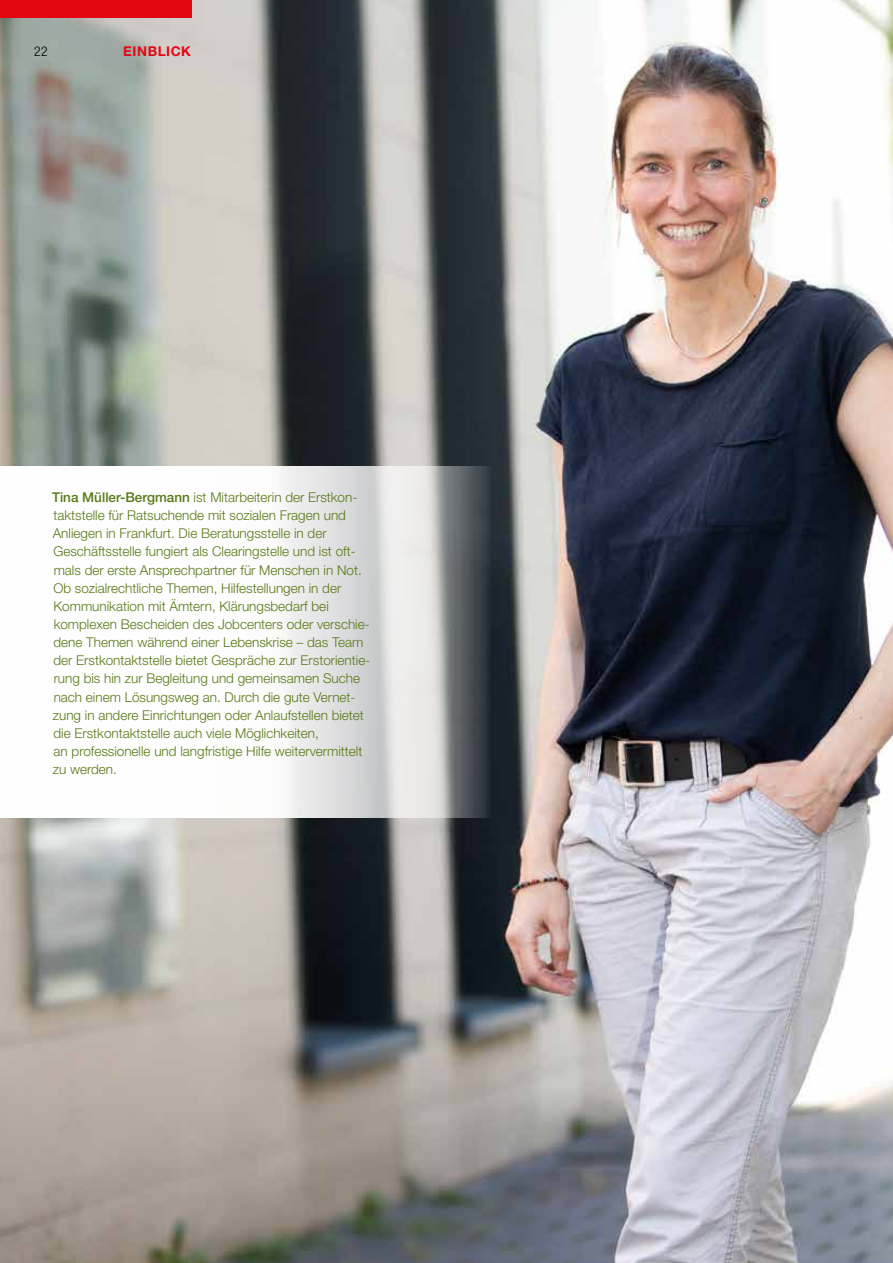
<style>
.page{position:relative;width:893px;height:1263px;background:#fff}
.page>*{position:absolute;margin:0;border:0;box-sizing:border-box;transform-origin:0 0}
.t1{font:300 13.5px/18.1px "Helvetica Neue LT Pro";color:#587916}
.t2{font:700 13.5px "Helvetica Neue LT Pro";letter-spacing:.04em;color:#e30613}
.t3{font:300 condensed 13.5px "Helvetica Neue LT Pro";color:#000}
.s1{font-weight:500}
</style>
<div class="page">
<img style="left:0;top:0;width:611px;height:1263px">
<svg style="left:0;top:466px;width:514px;height:351px"></svg>
<img style="left:611px;top:0;width:150px;height:1263px">
<svg style="left:761px;top:93px;width:74px;height:1170px"></svg>
<svg style="left:835px;top:0;width:58px;height:1263px"></svg>
<div style="left:0;top:0;width:191px;height:17px;background:#e30613"></div>
<p class="t3" style="left:34px;top:44px;width:15px">22</p>
<p class="t2" style="left:123px;top:43px;width:69px">EINBLICK</p>
<p class="t1" style="left:52px;top:488px;width:320px"><span class="s1">Tina Müller-Bergmann</span> ist Mitarbeiterin der Erstkon&shy;taktstelle für Ratsuchende mit sozialen Fragen und Anliegen in Frankfurt. Die Beratungsstelle in der Geschäftsstelle fungiert als Clearingstelle und ist oft&shy;mals der erste Ansprechpartner für Menschen in Not.<br>Ob sozialrechtliche Themen, Hilfestellungen in der Kommunikation mit Ämtern, Klärungsbedarf bei komplexen Bescheiden des Jobcenters oder verschie&shy;dene Themen während einer Lebenskrise – das Team der Erstkontaktstelle bietet Gespräche zur Erstorientie&shy;rung bis hin zur Begleitung und gemeinsamen Suche nach einem Lösungsweg an. Durch die gute Vernet&shy;zung in andere Einrichtungen oder Anlaufstellen bietet die Erstkontaktstelle auch viele Möglichkeiten,<br>an professionelle und langfristige Hilfe weitervermittelt zu werden.</p>
</div>
